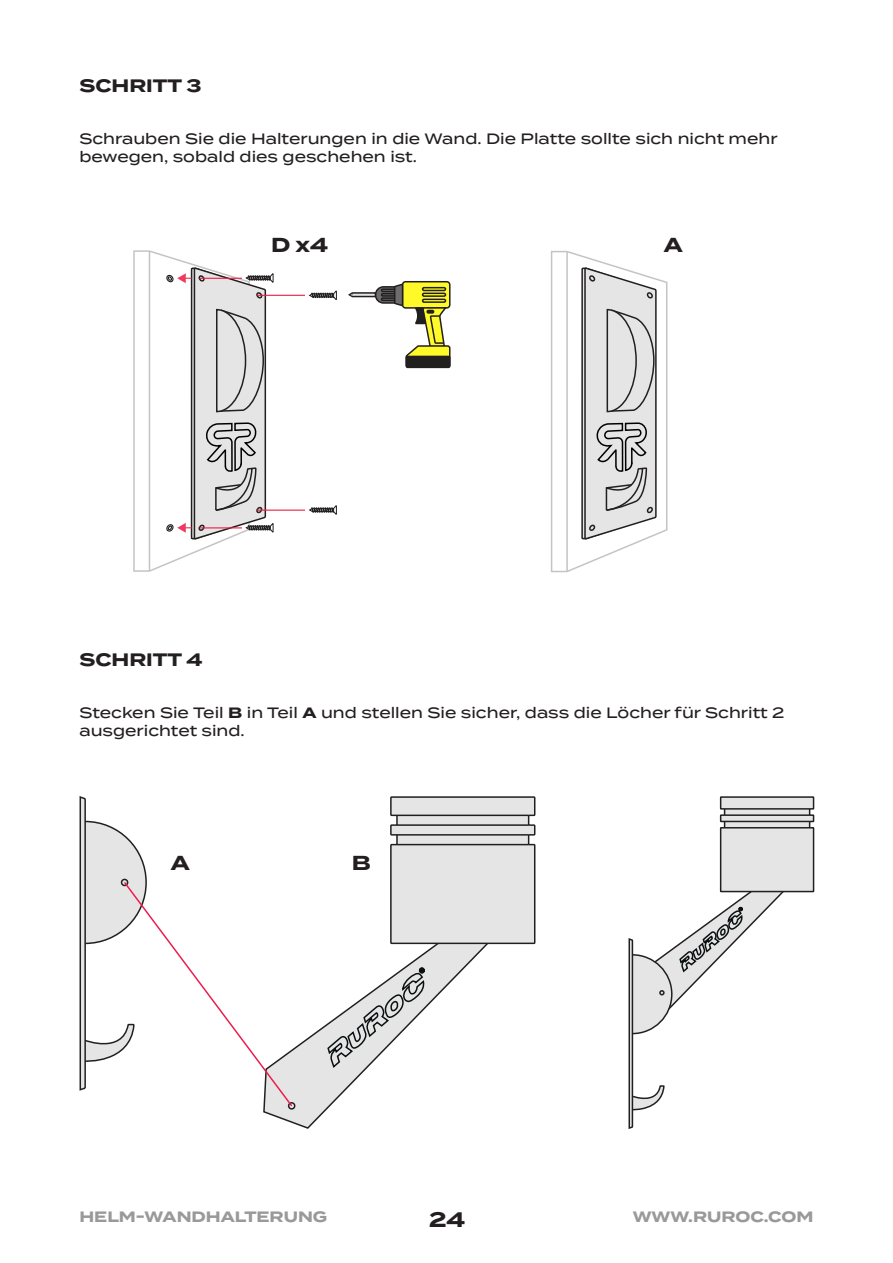
<style>
.page{position:relative;width:893px;height:1263px;background:#fff}
.page>*{position:absolute;margin:0;border:0;box-sizing:border-box;transform-origin:0 0}
.t1{font:700 21px "Termina";color:#231f20}
.t2{font:700 20.25px "Termina";color:#231f20}
.t3{font:700 18px "Termina";color:#231f20}
.t4{font:500 15px/18px "Termina";color:#231f20}
.t5{font:700 15px "Termina";color:#999}
.s1{font-weight:700}
</style>
<div class="page">
<div style="left:402px;top:281px;width:48px;height:28px;border:2px solid #221f1f;border-radius:3px"></div>
<svg style="left:348px;top:282px;width:103px;height:86px"></svg>
<svg style="left:551px;top:251px;width:117px;height:322px"></svg>
<hr style="left:257px;top:295px;width:48px;height:1px;background:#ed1d48">
<hr style="left:257px;top:510px;width:48px;height:1px;background:#ed1d48">
<svg style="left:308px;top:291px;width:29px;height:9px"></svg>
<svg style="left:309px;top:505px;width:28px;height:10px"></svg>
<svg style="left:133px;top:250px;width:141px;height:322px"></svg>
<svg style="left:79px;top:796px;width:457px;height:333px"></svg>
<svg style="left:628px;top:796px;width:187px;height:333px"></svg>
<p class="t3" style="left:79px;top:73px;width:124px">SCHRITT 3</p>
<p class="t4" style="left:79px;top:129px;width:700px">Schrauben Sie die Halterungen in die Wand. Die Platte sollte sich nicht mehr bewegen, sobald dies geschehen ist.</p>
<h2 class="t2" style="left:271px;top:229px;width:59px">D x4</h2>
<h2 class="t2" style="left:664px;top:229px;width:20px">A</h2>
<p class="t3" style="left:79px;top:646px;width:125px">SCHRITT 4</p>
<p class="t4" style="left:79px;top:703px;width:707px">Stecken Sie Teil <span class="s1">B</span> in Teil <span class="s1">A</span> und stellen Sie sicher, dass die Löcher für Schritt 2 ausgerichtet sind.</p>
<h2 class="t2" style="left:171px;top:848px;width:20px">A</h2>
<h2 class="t2" style="left:352px;top:848px;width:21px">B</h2>
<p class="t5" style="left:79px;top:1206px;width:249px">HELM-WANDHALTERUNG</p>
<h1 class="t1" style="left:429px;top:1204px;width:38px">24</h1>
<p class="t5" style="left:633px;top:1206px;width:182px">WWW.RUROC.COM</p>
</div>
